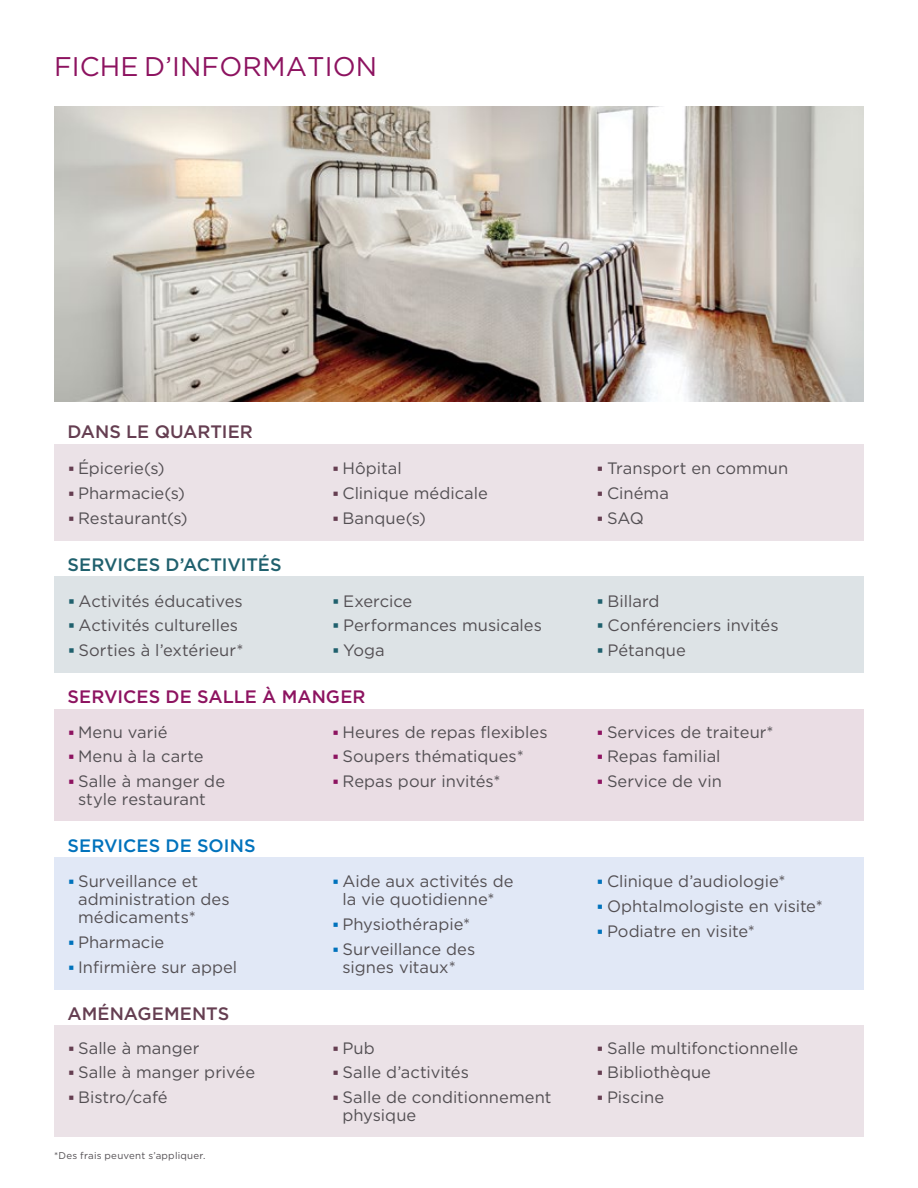
<style>
.page{position:relative;width:918px;height:1188px;background:#fff}
.page>*{position:absolute;margin:0;border:0;box-sizing:border-box;transform-origin:0 0}
.t1{font:27px "Gotham HTF";letter-spacing:.005em;color:#8d1360}
.t2{font:500 18px "Gotham HTF";color:#653e51}
.t3{font:500 18px "Gotham HTF";color:#8d1360}
.t4{font:500 18px "Gotham HTF";letter-spacing:-.005em;color:#1f606d}
.t5{font:500 18px "Gotham HTF";letter-spacing:.005em;color:#0072bc}
.t6{font:16.5px "Gotham HTF";color:#534f53}
.t7{font:9.75px "Gotham HTF";letter-spacing:.025em;color:#534f53}
</style>
<div class="page">
<div style="left:54px;top:444px;width:810px;height:96px;background:#ebe2e7"></div>
<div style="left:54px;top:577px;width:810px;height:96px;background:#dde3e6"></div>
<div style="left:54px;top:709px;width:810px;height:112px;background:#eadde4"></div>
<div style="left:54px;top:857px;width:810px;height:132px;background:#e1e8f6"></div>
<div style="left:54px;top:1025px;width:810px;height:112px;background:#ebe2e7"></div>
<img style="left:54px;top:107px;width:810px;height:294px">
<h1 class="t1" style="left:54px;top:52px;width:325px">FICHE D’INFORMATION</h1>
<h1 class="t2" style="left:68px;top:422px;width:187px">DANS LE QUARTIER</h1>
<p class="t6" style="left:78px;top:459px;width:88px">Épicerie(s)</p>
<p class="t6" style="left:343px;top:459px;width:61px">Hôpital</p>
<p class="t6" style="left:607px;top:459px;width:183px">Transport en commun</p>
<p class="t6" style="left:78px;top:484px;width:108px">Pharmacie(s)</p>
<p class="t6" style="left:343px;top:484px;width:147px">Clinique médicale</p>
<p class="t6" style="left:607px;top:484px;width:63px">Cinéma</p>
<p class="t6" style="left:78px;top:509px;width:111px">Restaurant(s)</p>
<p class="t6" style="left:343px;top:509px;width:85px">Banque(s)</p>
<p class="t6" style="left:607px;top:509px;width:38px">SAQ</p>
<h1 class="t4" style="left:68px;top:554px;width:216px">SERVICES D’ACTIVITÉS</h1>
<p class="t6" style="left:79px;top:592px;width:166px">Activités éducatives</p>
<p class="t6" style="left:343px;top:592px;width:71px">Exercice</p>
<p class="t6" style="left:608px;top:592px;width:53px">Billard</p>
<p class="t6" style="left:79px;top:616px;width:161px">Activités culturelles</p>
<p class="t6" style="left:343px;top:616px;width:200px">Performances musicales</p>
<p class="t6" style="left:608px;top:616px;width:173px">Conférenciers invités</p>
<p class="t6" style="left:79px;top:641px;width:166px">Sorties à l’extérieur*</p>
<p class="t6" style="left:343px;top:641px;width:43px">Yoga</p>
<p class="t6" style="left:608px;top:641px;width:80px">Pétanque</p>
<h1 class="t3" style="left:68px;top:687px;width:300px">SERVICES DE SALLE À MANGER</h1>
<p class="t6" style="left:78px;top:723px;width:91px">Menu varié</p>
<p class="t6" style="left:343px;top:723px;width:207px">Heures de repas flexibles</p>
<p class="t6" style="left:607px;top:723px;width:168px">Services de traiteur*</p>
<p class="t6" style="left:78px;top:747px;width:127px">Menu à la carte</p>
<p class="t6" style="left:343px;top:747px;width:183px">Soupers thématiques*</p>
<p class="t6" style="left:607px;top:747px;width:115px">Repas familial</p>
<p class="t6" style="left:78px;top:772px;width:149px">Salle à manger de</p>
<p class="t6" style="left:343px;top:772px;width:160px">Repas pour invités*</p>
<p class="t6" style="left:607px;top:772px;width:117px">Service de vin</p>
<p class="t6" style="left:78px;top:790px;width:129px">style restaurant</p>
<h1 class="t5" style="left:68px;top:836px;width:190px">SERVICES DE SOINS</h1>
<p class="t6" style="left:78px;top:872px;width:121px">Surveillance et</p>
<p class="t6" style="left:343px;top:872px;width:172px">Aide aux activités de</p>
<p class="t6" style="left:607px;top:872px;width:180px">Clinique d’audiologie*</p>
<p class="t6" style="left:78px;top:890px;width:153px">administration des</p>
<p class="t6" style="left:343px;top:890px;width:154px">la vie quotidienne*</p>
<p class="t6" style="left:607px;top:897px;width:217px">Ophtalmologiste en visite*</p>
<p class="t6" style="left:78px;top:908px;width:119px">médicaments*</p>
<p class="t6" style="left:343px;top:915px;width:129px">Physiothérapie*</p>
<p class="t6" style="left:607px;top:922px;width:149px">Podiatre en visite*</p>
<p class="t6" style="left:78px;top:933px;width:88px">Pharmacie</p>
<p class="t6" style="left:343px;top:940px;width:134px">Surveillance des</p>
<p class="t6" style="left:78px;top:958px;width:161px">Infirmière sur appel</p>
<p class="t6" style="left:343px;top:958px;width:115px">signes vitaux*</p>
<h1 class="t2" style="left:68px;top:1004px;width:163px">AMÉNAGEMENTS</h1>
<p class="t6" style="left:78px;top:1039px;width:123px">Salle à manger</p>
<p class="t6" style="left:343px;top:1039px;width:34px">Pub</p>
<p class="t6" style="left:607px;top:1039px;width:193px">Salle multifonctionnelle</p>
<p class="t6" style="left:78px;top:1063px;width:179px">Salle à manger privée</p>
<p class="t6" style="left:343px;top:1063px;width:128px">Salle d’activités</p>
<p class="t6" style="left:607px;top:1063px;width:106px">Bibliothèque</p>
<p class="t6" style="left:78px;top:1088px;width:91px">Bistro/café</p>
<p class="t6" style="left:343px;top:1088px;width:210px">Salle de conditionnement</p>
<p class="t6" style="left:607px;top:1088px;width:59px">Piscine</p>
<p class="t6" style="left:343px;top:1106px;width:75px">physique</p>
<p class="t7" style="left:54px;top:1150px;width:153px">*Des frais peuvent s’appliquer.</p>
</div>
